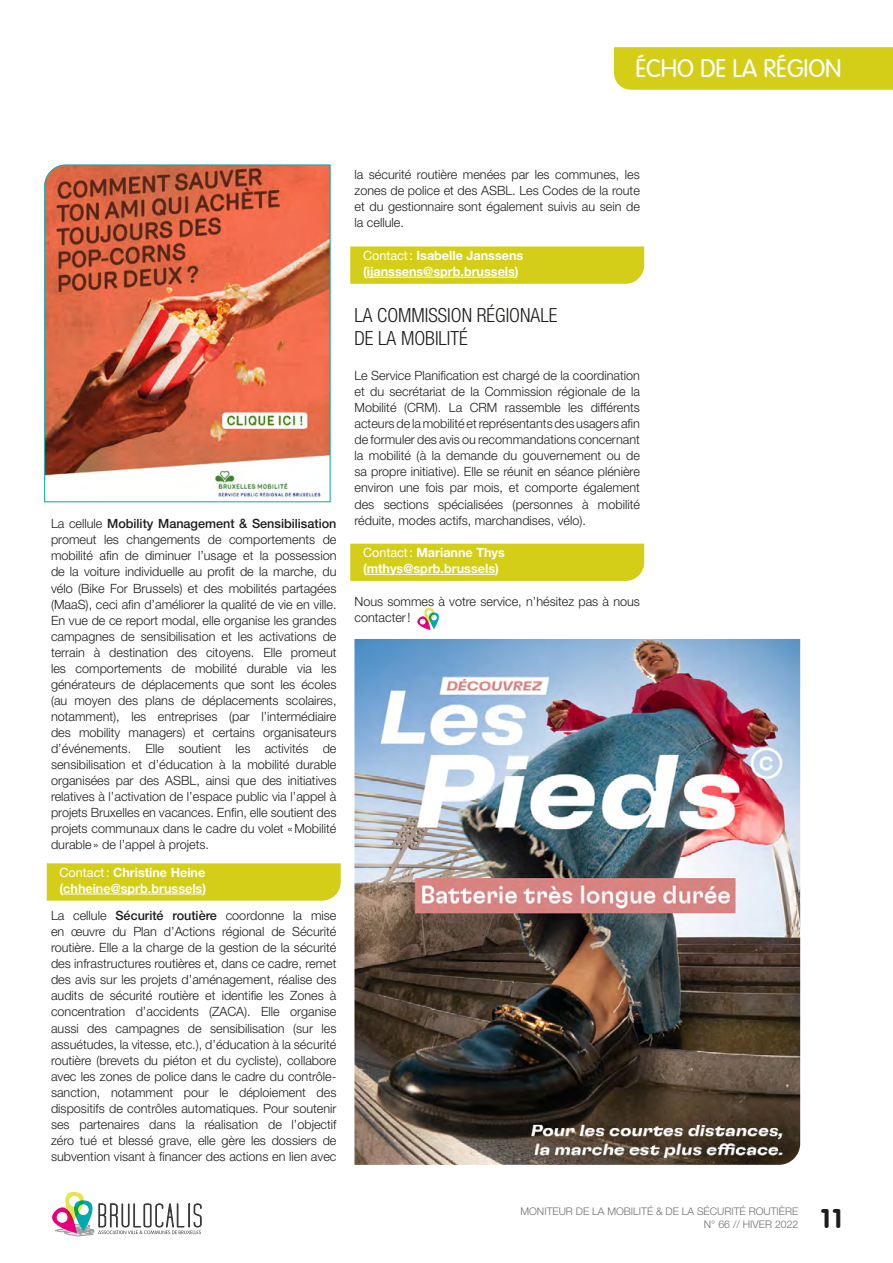
<style>
.page{position:relative;width:893px;height:1263px;background:#fff}
.page>*{position:absolute;margin:0;border:0;box-sizing:border-box;transform-origin:0 0}
.t1{font:700 27px "Vag Rounded";color:#1d1d1b}
.t2{font:300 25.5px "Vag";color:#fff}
.t3{font:300 condensed 19.5px/23.4px "Helvetica Neue LT Pro";color:#1d1d1b}
.t4{font:300 12.75px/16px "Helvetica Neue LT Pro";color:#1d1d1b;text-align:justify}
.t5{font:700 12.75px/16px "Helvetica Neue LT Pro";color:#fff}
.t6{font:300 10.5px/12.6px "Helvetica Neue LT Pro";color:#706f6f;text-align:right}
.s1{font-weight:500}
.s2{font-weight:400}
</style>
<div class="page">
<svg style="left:47px;top:863px;width:294px;height:38px;background:#d6cf20"></svg>
<hr style="left:63px;top:894px;width:139px;height:1px;background:#fff">
<svg style="left:350px;top:246px;width:294px;height:38px;background:#d6cf1f"></svg>
<hr style="left:367px;top:277px;width:148px;height:1px;background:#fff">
<div style="left:350px;top:544px;width:294px;height:37px;background:#d5ce19"></div>
<hr style="left:367px;top:574px;width:128px;height:1px;background:#fff">
<svg style="left:417px;top:608px;width:22px;height:22px"></svg>
<img style="left:44px;top:164px;width:287px;height:338px">
<img style="left:354px;top:639px;width:446px;height:526px">
<svg style="left:52px;top:1192px;width:150px;height:44px"></svg>
<div style="left:614px;top:47px;width:279px;height:43px;background:#d5ce19"></div>
<h2 class="t2" style="left:635px;top:55px;width:208px">ÉCHO DE LA RÉGION</h2>
<p class="t4" style="left:51px;top:515px;width:287px">La cellule <span class="s1">Mobility Management &amp; Sensibilisation </span>promeut les changements de comportements de mobilité afin de diminuer l’usage et la possession de la voiture individuelle au profit de la marche, du vélo (Bike For Brussels) et des mobilités partagées (MaaS), ceci afin d’améliorer la qualité de vie en ville.<br>En vue de ce report modal, elle organise les grandes campagnes de sensibilisation et les activations de terrain à destination des citoyens. Elle promeut les comportements de mobilité durable via les générateurs de déplacements que sont les écoles (au moyen des plans de déplacements scolaires, notamment), les entreprises (par l’intermédiaire des mobility managers) et certains organisateurs d’événements. Elle soutient les activités de sensibilisation et d’éducation à la mobilité durable organisées par des ASBL, ainsi que des initiatives relatives à l’activation de l’espace public via l’appel à projets Bruxelles en vacances. Enfin, elle soutient des projets communaux dans le cadre du volet «Mobilité durable» de l’appel à projets.</p>
<p class="t5" style="left:60px;top:864px;width:148px"><span class="s2">Contact:</span> Christine Heine (chheine@sprb.brussels)</p>
<p class="t4" style="left:51px;top:907px;width:287px">La cellule <span class="s1">Sécurité routière</span> coordonne la mise en œuvre du Plan d’Actions régional de Sécurité routière. Elle a la charge de la gestion de la sécurité des infrastructures routières et, dans ce cadre, remet des avis sur les projets d’aménagement, réalise des audits de sécurité routière et identifie les Zones à concentration d’accidents (ZACA). Elle organise aussi des campagnes de sensibilisation (sur les assuétudes, la vitesse, etc.), d’éducation à la sécurité routière (brevets du piéton et du cycliste), collabore avec les zones de police dans le cadre du contrôle&shy;sanction, notamment pour le déploiement des dispositifs de contrôles automatiques. Pour soutenir ses partenaires dans la réalisation de l’objectif zéro tué et blessé grave, elle gère les dossiers de subvention visant à financer des actions en lien avec</p>
<p class="t4" style="left:354px;top:166px;width:287px">la sécurité routière menées par les communes, les zones de police et des ASBL. Les Codes de la route et du gestionnaire sont également suivis au sein de la cellule.</p>
<p class="t5" style="left:363px;top:247px;width:162px"><span class="s2">Contact:</span> Isabelle Janssens (ijanssens@sprb.brussels)</p>
<h3 class="t3" style="left:354px;top:303px;width:204px">LA COMMISSION RÉGIONALE<br>DE LA MOBILITÉ</h3>
<p class="t4" style="left:354px;top:367px;width:287px">Le Service Planification est chargé de la coordination et du secrétariat de la Commission régionale de la Mobilité (CRM). La CRM rassemble les différents acteurs de la mobilité et représentants des usagers afin de formuler des avis ou recommandations concernant la mobilité (à la demande du gouvernement ou de sa propre initiative). Elle se réunit en séance plénière environ une fois par mois, et comporte également des sections spécialisées (personnes à mobilité réduite, modes actifs, marchandises, vélo).</p>
<p class="t5" style="left:363px;top:544px;width:143px"><span class="s2">Contact:</span> Marianne Thys (mthys@sprb.brussels)</p>
<p class="t4" style="left:354px;top:593px;width:287px">Nous sommes à votre service, n’hésitez pas à nous contacter!</p>
<p class="t6" style="left:520px;top:1205px;width:279px">MONITEUR DE LA MOBILITÉ &amp; DE LA SÉCURITÉ ROUTIÈRE<br>N° 66 // HIVER 2022</p>
<h1 class="t1" style="left:821px;top:1203px;width:23px">11</h1>
</div>
